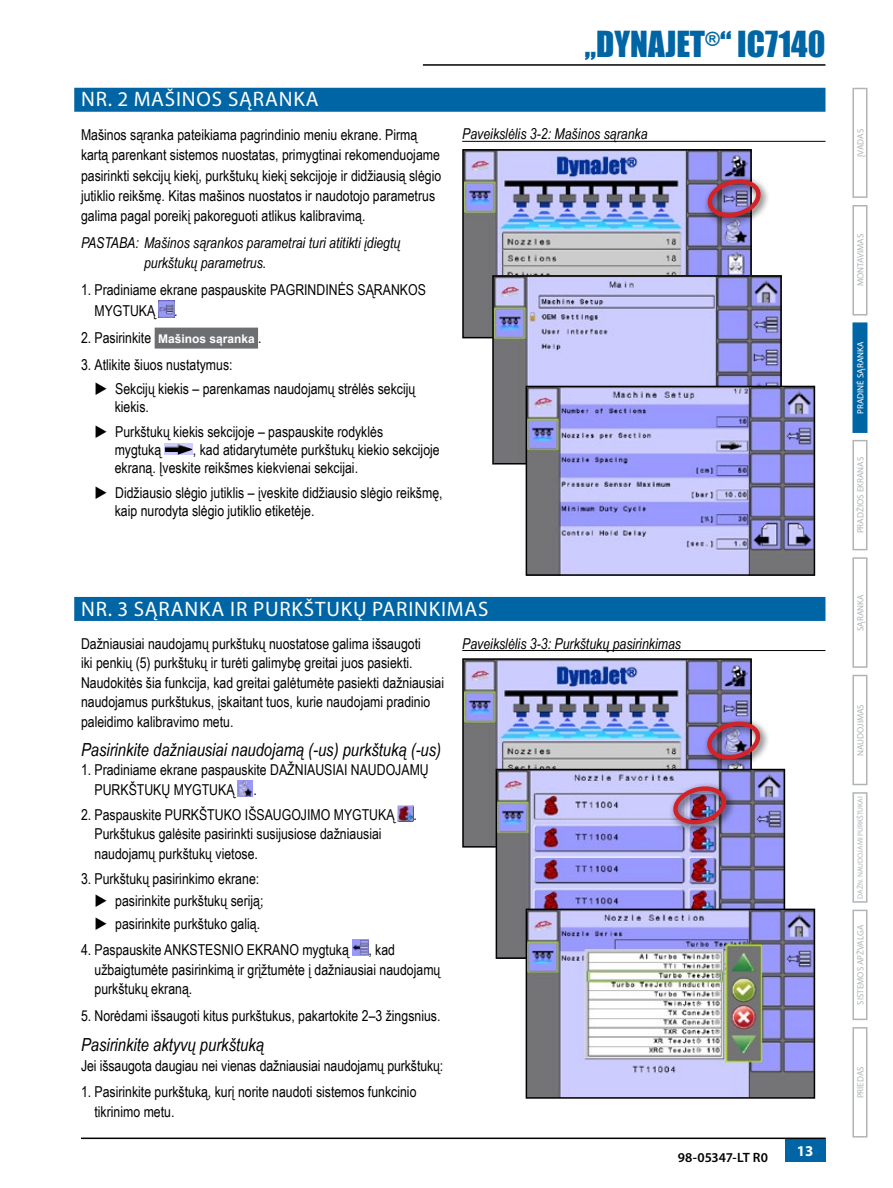
<style>
.page{position:relative;width:893px;height:1188px;background:#fff}
.page>*{position:absolute;margin:0;border:0;box-sizing:border-box;transform-origin:0 0}
.t1{font:33px "Impact";color:#0065a4}
.t2{font:21px "Myriad Pro";letter-spacing:.04em;color:#fff}
.t3{font:italic 18px "Arial Narrow";color:#000}
.t4{font:15px/19.5px "Arial Narrow";color:#000}
.t5{font:italic 15px/20.2px "Arial Narrow";color:#000}
.t6{font:700 15px "Myriad Pro";color:#fff}
.t7{font:600 13.5px "Myriad Pro";color:#000}
.t8{font:9px "Myriad Pro";color:#b1b4b6}
.t9{font:9px "Myriad Pro";color:#fff}
.t10{font:7.5px "Myriad Pro";color:#b1b4b6}
.s1{font-family:"Arial";font-weight:700;font-size:12px;color:#fff}
</style>
<div class="page">
<div style="left:852px;top:792px;width:15px;height:111px;border:2px solid #b1b4b6"></div>
<div style="left:852px;top:557px;width:15px;height:111px;border:2px solid #b1b4b6"></div>
<hr style="left:423px;top:64px;width:402px;height:2px;background:#000">
<div style="left:852px;top:205px;width:15px;height:111px;border:2px solid #b1b4b6"></div>
<div style="left:852px;top:675px;width:15px;height:110px;border:2px solid #b1b4b6"></div>
<div style="left:852px;top:440px;width:15px;height:110px;border:2px solid #b1b4b6"></div>
<div style="left:852px;top:910px;width:15px;height:110px;border:2px solid #b1b4b6"></div>
<div style="left:852px;top:88px;width:15px;height:110px;border:2px solid #b1b4b6"></div>
<div style="left:852px;top:1027px;width:15px;height:111px;border:2px solid #b1b4b6"></div>
<div style="left:785px;top:1138px;width:40px;height:24px;background:#0065a4"></div>
<hr style="left:81px;top:1138px;width:744px;height:1px;background:#000">
<div style="left:853px;top:323px;width:14px;height:109px;background:#0065a4"></div>
<div style="left:852px;top:322px;width:15px;height:111px;border:2px solid #0065a4"></div>
<div style="left:74px;top:88px;width:751px;height:24px;background:#0065a4"></div>
<div style="left:155px;top:328px;width:103px;height:21px;background:#6d6e71"></div>
<img style="left:158px;top:301px;width:16px;height:16px">
<div style="left:165px;top:444px;width:28px;height:11px;background:#ccf"></div>
<svg style="left:165px;top:444px;width:27px;height:11px"></svg>
<hr style="left:462px;top:141px;width:363px;height:1px;background:#000">
<img style="left:465px;top:152px;width:284px;height:183px">
<div style="left:462px;top:149px;width:290px;height:189px;border:2px solid #000"></div>
<div style="left:703px;top:175px;width:67px;height:53px;background:#000;opacity:.75"></div>
<svg style="left:708px;top:178px;width:52px;height:41px;background:#936386"></svg>
<img style="left:495px;top:278px;width:284px;height:184px">
<div style="left:492px;top:275px;width:290px;height:190px;border:2px solid #000"></div>
<img style="left:529px;top:389px;width:283px;height:184px">
<div style="left:526px;top:386px;width:289px;height:190px;border:2px solid #000"></div>
<div style="left:74px;top:597px;width:751px;height:24px;background:#0065a4"></div>
<img style="left:238px;top:780px;width:15px;height:16px">
<img style="left:397px;top:805px;width:17px;height:16px">
<img style="left:352px;top:939px;width:16px;height:16px">
<hr style="left:462px;top:650px;width:363px;height:1px;background:#000">
<img style="left:465px;top:661px;width:284px;height:184px">
<div style="left:462px;top:658px;width:290px;height:190px;border:2px solid #000"></div>
<img style="left:499px;top:772px;width:283px;height:184px">
<div style="left:496px;top:769px;width:289px;height:190px;border:2px solid #000"></div>
<img style="left:529px;top:912px;width:283px;height:184px">
<div style="left:526px;top:909px;width:289px;height:190px;border:2px solid #000"></div>
<div style="left:702px;top:717px;width:68px;height:53px;background:#000;opacity:.75"></div>
<svg style="left:707px;top:720px;width:53px;height:42px;background:#946688"></svg>
<div style="left:668px;top:782px;width:68px;height:53px;background:#000;opacity:.75"></div>
<img style="left:674px;top:785px;width:52px;height:41px">
<h2 class="t2" style="left:81px;top:86px;width:239px">NR. 2 MAŠINOS SĄRANKA</h2>
<p class="t4" style="left:81px;top:124px;width:362px;line-height:20.2px">Mašinos sąranka pateikiama pagrindinio meniu ekrane. Pirmą kartą parenkant sistemos nuostatas, primygtinai rekomenduojame pasirinkti sekcijų kiekį, purkštukų kiekį sekcijoje ir didžiausią slėgio jutiklio reikšmę. Kitas mašinos nuostatos ir naudotojo parametrus galima pagal poreikį pakoreguoti atlikus kalibravimą.</p>
<p class="t5" style="left:144px;top:232px;width:258px;text-indent:-63px">PASTABA: Mašinos sąrankos parametrai turi atitikti įdiegtų purkštukų parametrus.</p>
<p class="t4" style="left:94px;top:279px;width:333px;line-height:20.2px;text-indent:-14px">1. Pradiniame ekrane paspauskite PAGRINDINĖS SĄRANKOS<br>MYGTUKĄ</p>
<p class="t4" style="left:174px;top:300px;width:5px">.</p>
<p class="t4" style="left:81px;top:327px;width:182px">2. Pasirinkite <span class="s1">Mašinos sąranka</span> .</p>
<p class="t4" style="left:115px;top:351px;width:302px;line-height:24.8px;text-indent:-34px">3. Atlikite šiuos nustatymus:<br>Sekcijų kiekis – parenkamas naudojamų strėlės sekcijų</p>
<p class="t4" style="left:115px;top:394px;width:270px;line-height:24.8px">kiekis.<br>Purkštukų kiekis sekcijoje – paspauskite rodyklės</p>
<p class="t4" style="left:115px;top:440px;width:48px">mygtuką</p>
<p class="t4" style="left:115px;top:440px;width:327px;line-height:18px;text-indent:78px">, kad atidarytumėte purkštukų kiekio sekcijoje ekraną. Įveskite reikšmes kiekvienai sekcijai.</p>
<p class="t4" style="left:115px;top:483px;width:329px;line-height:18px">Didžiausio slėgio jutiklis – įveskite didžiausio slėgio reikšmę, kaip nurodyta slėgio jutiklio etiketėje.</p>
<h1 class="t1" style="left:585px;top:19px;width:242px">„DYNAJET<sup>®</sup>“ IC7140</h1>
<p class="t5" style="left:462px;top:124px;width:187px">Paveikslėlis 3-2: Mašinos sąranka</p>
<h2 class="t2" style="left:81px;top:596px;width:409px">NR. 3 SĄRANKA IR PURKŠTUKŲ PARINKIMAS</h2>
<p class="t4" style="left:81px;top:633px;width:365px">Dažniausiai naudojamų purkštukų nuostatose galima išsaugoti<br>iki penkių (5) purkštukų ir turėti galimybę greitai juos pasiekti.<br>Naudokitės šia funkcija, kad greitai galėtumėte pasiekti dažniausiai naudojamus purkštukus, įskaitant tuos, kurie naudojami pradinio paleidimo kalibravimo metu.</p>
<p class="t3" style="left:81px;top:737px;width:362px">Pasirinkite dažniausiai naudojamą (-us) purkštuką (-us)</p>
<p class="t4" style="left:94px;top:760px;width:336px;text-indent:-14px">1. Pradiniame ekrane paspauskite DAŽNIAUSIAI NAUDOJAMŲ<br>PURKŠTUKŲ MYGTUKĄ</p>
<p class="t5" style="left:462px;top:633px;width:220px">Paveikslėlis 3-3: Purkštukų pasirinkimas</p>
<p class="t4" style="left:254px;top:779px;width:5px">.</p>
<p class="t4" style="left:81px;top:804px;width:315px">2. Paspauskite PURKŠTUKO IŠSAUGOJIMO MYGTUKĄ</p>
<p class="t4" style="left:414px;top:804px;width:5px">.</p>
<p class="t4" style="left:94px;top:824px;width:289px">Purkštukus galėsite pasirinkti susijusiose dažniausiai naudojamų purkštukų vietose.</p>
<p class="t4" style="left:115px;top:867px;width:150px;line-height:22.6px;text-indent:-34px">3. Purkštukų pasirinkimo ekrane: pasirinkite purkštukų seriją; pasirinkite purkštuko galią.</p>
<p class="t4" style="left:81px;top:940px;width:269px">4. Paspauskite ANKSTESNIO EKRANO mygtuką</p>
<p class="t4" style="left:95px;top:940px;width:347px;text-indent:274px">, kad užbaigtumėte pasirinkimą ir grįžtumėte į dažniausiai naudojamų purkštukų ekraną.</p>
<p class="t4" style="left:81px;top:1005px;width:361px">5. Norėdami išsaugoti kitus purkštukus, pakartokite 2–3 žingsnius.</p>
<p class="t3" style="left:81px;top:1032px;width:184px">Pasirinkite aktyvų purkštuką</p>
<p class="t4" style="left:81px;top:1055px;width:364px">Jei išsaugota daugiau nei vienas dažniausiai naudojamų purkštukų:</p>
<p class="t4" style="left:94px;top:1081px;width:323px;text-indent:-14px">1. Pasirinkite purkštuką, kurį norite naudoti sistemos funkcinio tikrinimo metu.</p>
<p class="t7" style="left:678px;top:1148px;width:92px">98-05347-LT R0</p>
<p class="t6" style="left:797px;top:1141px;width:18px">13</p>
<p class="t8" style="left:855px;top:157px;width:29px;rotate:-90deg">ĮVADAS</p>
<p class="t8" style="left:855px;top:286px;width:54px;rotate:-90deg">MONTAVIMAS</p>
<p class="t9" style="left:855px;top:414px;width:74px;rotate:-90deg">PRADINĖ SĄRANKA</p>
<p class="t8" style="left:855px;top:533px;width:78px;rotate:-90deg">PRADŽIOS EKRANAS</p>
<p class="t8" style="left:855px;top:631px;width:38px;rotate:-90deg">SĄRANKA</p>
<p class="t8" style="left:855px;top:756px;width:53px;rotate:-90deg">NAUDOJIMAS</p>
<p class="t10" style="left:856px;top:899px;width:104px;rotate:-90deg">DAŽN. NAUDOJAMI PURKŠTUKAI</p>
<p class="t8" style="left:855px;top:1005px;width:81px;rotate:-90deg">SISTEMOS APŽVALGA</p>
<p class="t8" style="left:855px;top:1098px;width:34px;rotate:-90deg">PRIEDAS</p>
</div>
